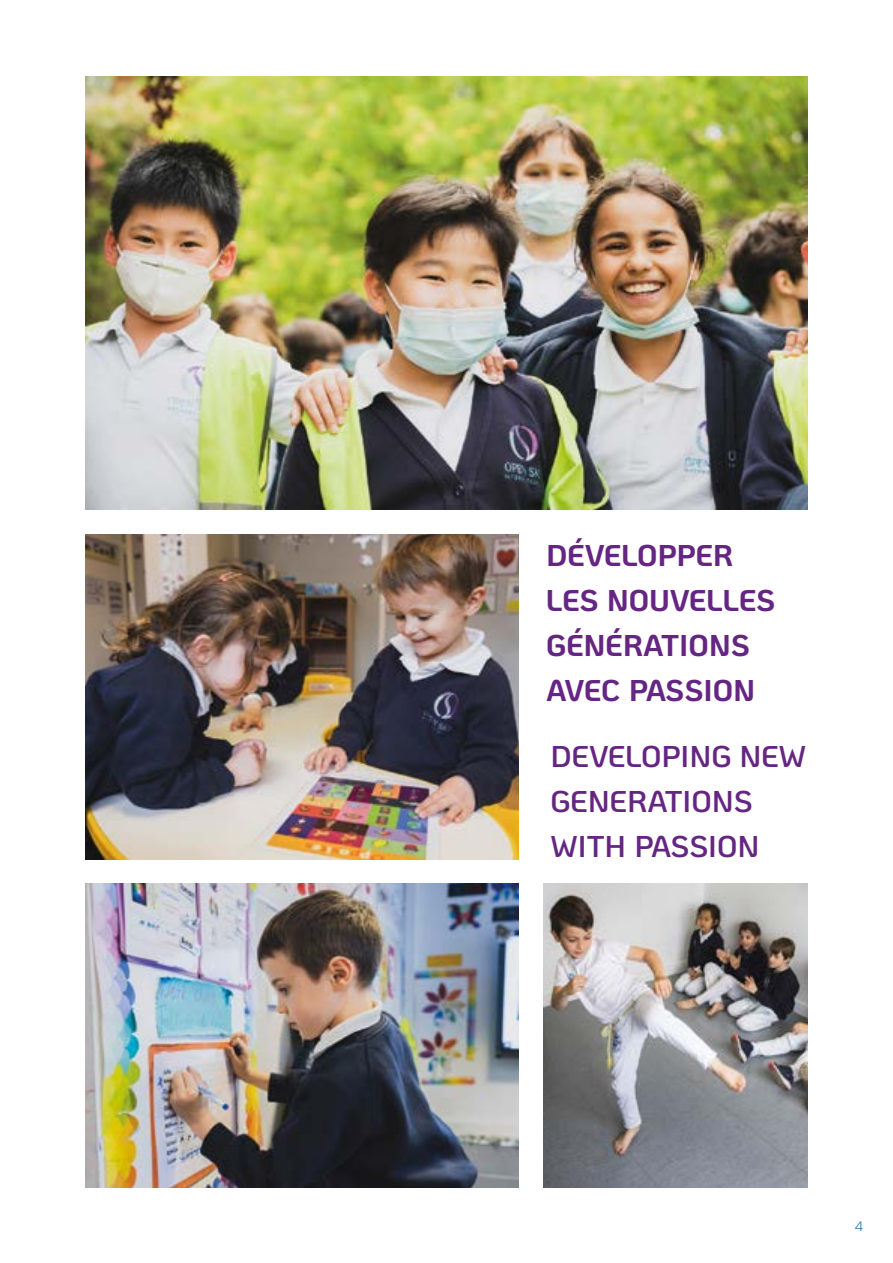
<style>
.page{position:relative;width:893px;height:1263px;background:#fff}
.page>*{position:absolute;margin:0;border:0;box-sizing:border-box;transform-origin:0 0}
.t1{font:700 30px/45px "Ko Ho";color:#652582}
.t2{font:600 30px/45px "Ko Ho";color:#652582}
.t3{font:13.5px "Ko Ho";color:#1d71b8}
</style>
<div class="page">
<img style="left:85px;top:77px;width:723px;height:433px">
<img style="left:85px;top:534px;width:434px;height:325px">
<img style="left:85px;top:883px;width:434px;height:305px">
<img style="left:543px;top:883px;width:265px;height:305px">
<p class="t1" style="left:546px;top:533px;width:230px">DÉVELOPPER<br>LES NOUVELLES<br>GÉNÉRATIONS<br>AVEC PASSION</p>
<p class="t2" style="left:550px;top:734px;width:257px">DEVELOPING NEW<br>GENERATIONS<br>WITH PASSION</p>
<p class="t3" style="left:855px;top:1215px;width:10px">4</p>
</div>
